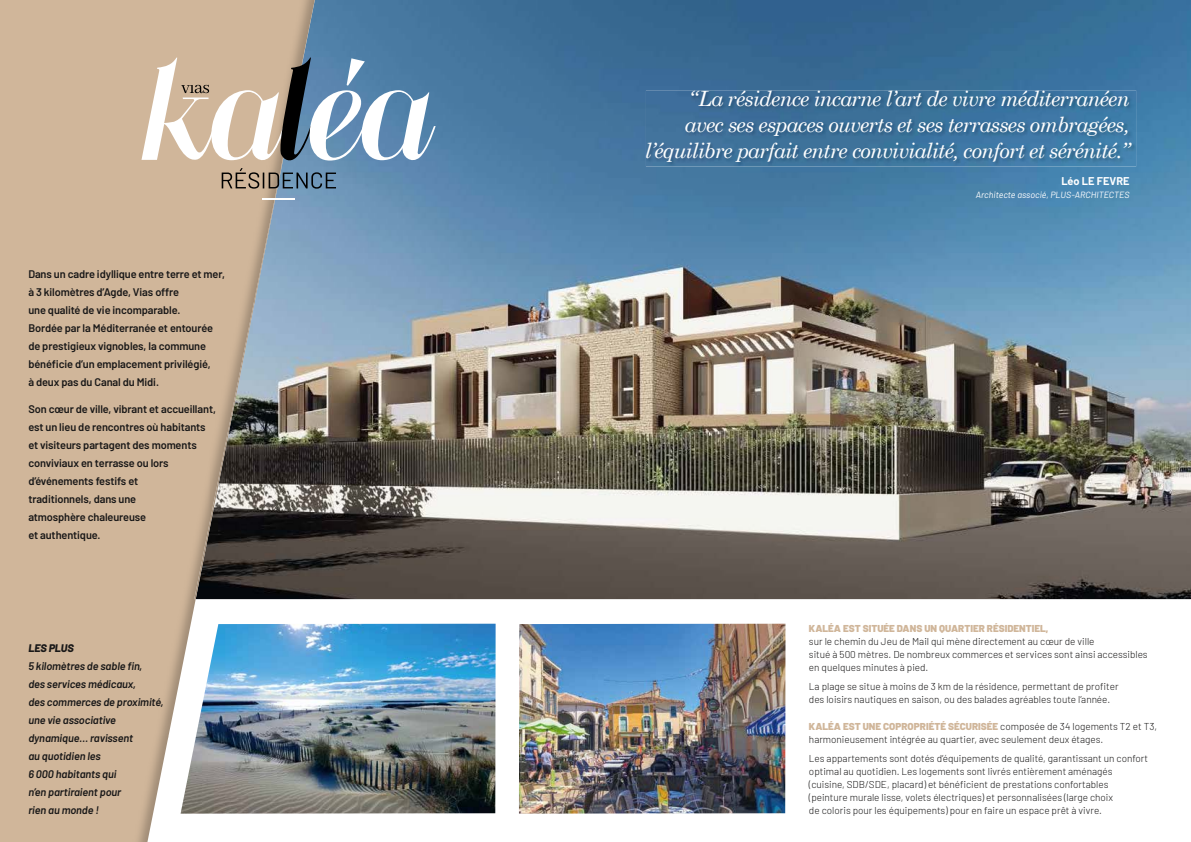
<style>
.page{position:relative;width:1191px;height:842px;background:#fff}
.page>*{position:absolute;margin:0;border:0;box-sizing:border-box;transform-origin:0 0}
.t1{font:italic 21px/26px "Century Schoolbook";letter-spacing:-.04em;color:#fff;text-align:right}
.t2{font:600 11px/18px "Barlow";letter-spacing:-.01em;color:#191818}
.t3{font:italic 600 11px/18px "Barlow";letter-spacing:-.01em;color:#191818}
.t4{font:700 11px "Barlow";color:#fff}
.t5{font:italic 800 11px "Barlow";letter-spacing:-.01em;color:#191818}
.t6{font:300 10px/13px "Barlow";color:#191818}
.t7{font:900 10px "Barlow";color:#d0b69a}
.t8{font:italic 9px "Barlow";color:#fff}
.s1{font-weight:900;color:#d0b69a}
</style>
<div class="page">
<img style="left:225px;top:0;width:966px;height:599px">
<div style="left:0;top:0;width:281px;height:351px;background:#d0b69a"></div>
<img style="left:280px;top:0;width:5px;height:58px">
<img style="left:210px;top:350px;width:34px;height:172px">
<img style="left:0;top:737px;width:168px;height:105px">
<img style="left:285px;top:0;width:30px;height:58px">
<img style="left:254px;top:189px;width:31px;height:115px">
<img style="left:224px;top:298px;width:31px;height:158px">
<img style="left:194px;top:448px;width:31px;height:151px">
<svg style="left:141px;top:58px;width:295px;height:131px"></svg>
<hr style="left:263px;top:199px;width:32px;height:1px;background:#fff">
<img style="left:646px;top:90px;width:490px;height:77px">
<img style="left:519px;top:624px;width:266px;height:190px">
<img style="left:181px;top:624px;width:314px;height:190px">
<p class="t2" style="left:28px;top:264px;width:198px">Dans un cadre idyllique entre terre et mer, à 3 kilomètres d’Agde, Vias offre<br>une qualité de vie incomparable.<br>Bordée par la Méditerranée et entourée de prestigieux vignobles, la commune bénéficie d’un emplacement privilégié,<br>à deux pas du Canal du Midi.</p>
<p class="t2" style="left:28px;top:399px;width:189px">Son cœur de ville, vibrant et accueillant, est un lieu de rencontres où habitants et visiteurs partagent des moments conviviaux en terrasse ou lors d’événements festifs et<br>traditionnels, dans une<br>atmosphère chaleureuse<br>et authentique.</p>
<p class="t5" style="left:28px;top:639px;width:47px">LES PLUS</p>
<p class="t3" style="left:28px;top:656px;width:137px">5 kilomètres de sable fin,<br>des services médicaux,<br>des commerces de proximité, une vie associative dynamique… ravissent<br>au quotidien les<br>6 000 habitants qui<br>n’en partiraient pour<br>rien au monde !</p>
<h1 class="t1" style="left:645px;top:85px;width:486px">“La résidence incarne l’art de vivre méditerranéen avec ses espaces ouverts et ses terrasses ombragées, l’équilibre parfait entre convivialité, confort et sérénité.”</h1>
<p class="t4" style="left:1061px;top:173px;width:70px">Léo LE FEVRE</p>
<p class="t8" style="left:975px;top:188px;width:155px">Architecte associé, PLUS-ARCHITECTES</p>
<p class="t7" style="left:809px;top:621px;width:241px">KALÉA EST SITUÉE DANS UN QUARTIER RÉSIDENTIEL,</p>
<p class="t6" style="left:809px;top:634px;width:340px">sur le chemin du Jeu de Mail qui mène directement au cœur de ville<br>situé à 500 mètres. De nombreux commerces et services sont ainsi accessibles en quelques minutes à pied.</p>
<p class="t6" style="left:809px;top:679px;width:311px">La plage se situe à moins de 3 km de la résidence, permettant de profiter des loisirs nautiques en saison, ou des balades agréables toute l’année.</p>
<p class="t6" style="left:809px;top:719px;width:349px"><span class="s1">KALÉA EST UNE COPROPRIÉTÉ SÉCURISÉE</span> composée de 34 logements T2 et T3, harmonieusement intégrée au quartier, avec seulement deux étages.</p>
<p class="t6" style="left:809px;top:751px;width:341px">Les appartements sont dotés d’équipements de qualité, garantissant un confort optimal au quotidien. Les logements sont livrés entièrement aménagés (cuisine, SDB/SDE, placard) et bénéficient de prestations confortables (peinture murale lisse, volets électriques) et personnalisées (large choix<br>de coloris pour les équipements) pour en faire un espace prêt à vivre.</p>
</div>
